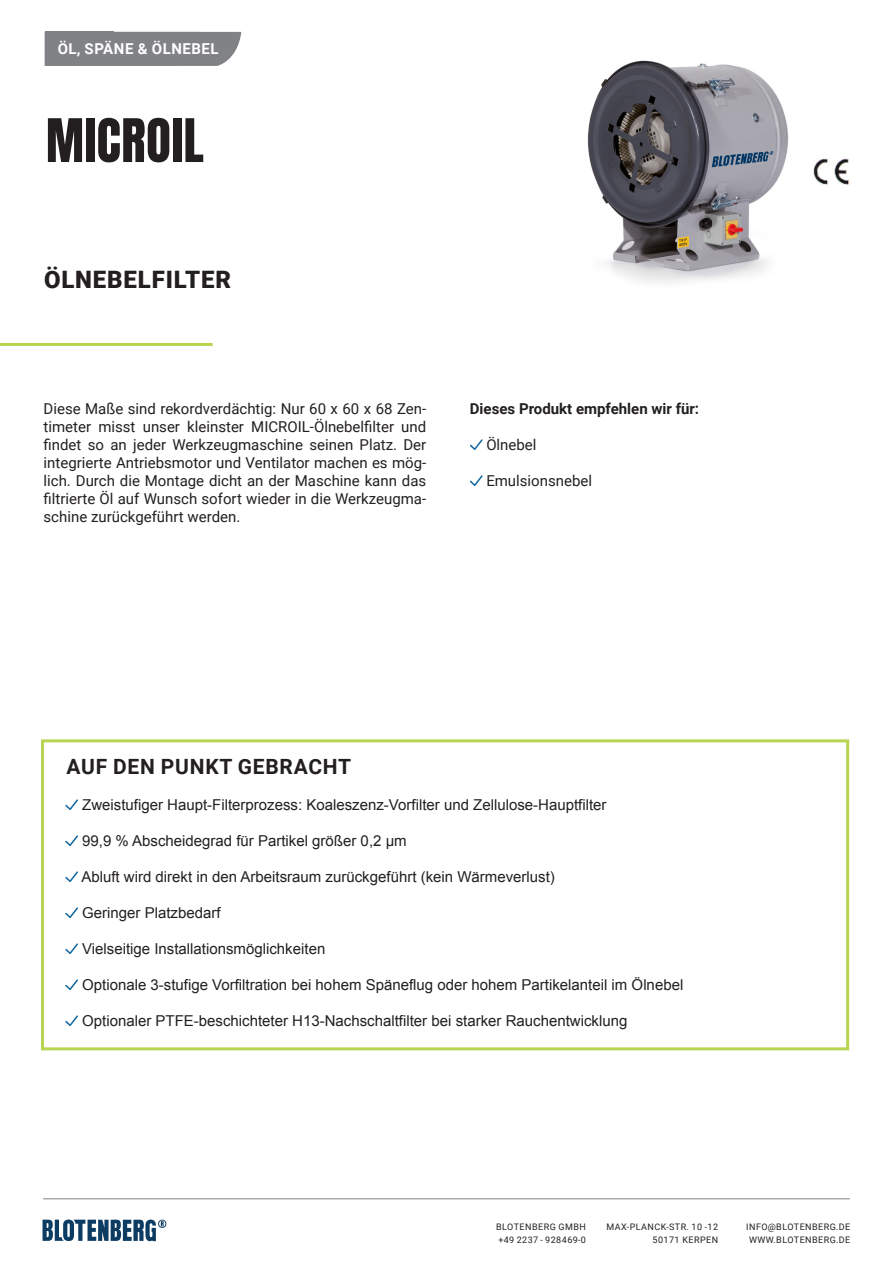
<style>
.page{position:relative;width:893px;height:1263px;background:#fff}
.page>*{position:absolute;margin:0;border:0;box-sizing:border-box;transform-origin:0 0}
.t1{font:51px "Anton";letter-spacing:.01em;color:#231f20}
.t2{font:900 24px "Roboto";letter-spacing:.035em;color:#231f20}
.t3{font:700 21px "Roboto";letter-spacing:.035em;color:#231f20}
.Bulletpoints{font:15px "Arial";color:#231f20}
.Fließtext{font:15px/18px "Roboto";color:#231f20;text-align:justify}
.Fließtext_bold{font:700 15px "Roboto";color:#231f20}
.Kategorie{font:700 15px "Roboto";letter-spacing:.035em;color:#fff}
.t4{font:9px/13.5px "Roboto";letter-spacing:.05em;color:#231f20}
</style>
<div class="page">
<hr style="left:43px;top:1198px;width:807px;height:1px;background:#808285">
<hr style="left:0;top:343px;width:213px;height:3px;background:#b7d551">
<svg style="left:43px;top:1219px;width:123px;height:22px"></svg>
<svg style="left:65px;top:799px;width:13px;height:11px"></svg>
<svg style="left:65px;top:835px;width:13px;height:11px"></svg>
<svg style="left:65px;top:871px;width:13px;height:11px"></svg>
<svg style="left:65px;top:907px;width:13px;height:11px"></svg>
<svg style="left:65px;top:943px;width:13px;height:11px"></svg>
<svg style="left:65px;top:979px;width:13px;height:11px"></svg>
<svg style="left:65px;top:1015px;width:13px;height:11px"></svg>
<div style="left:41px;top:739px;width:808px;height:311px;border:3px solid #b7d551"></div>
<svg style="left:470px;top:439px;width:13px;height:11px"></svg>
<svg style="left:470px;top:475px;width:13px;height:11px"></svg>
<img style="left:813px;top:158px;width:37px;height:27px">
<img style="left:587px;top:60px;width:202px;height:223px">
<div style="left:45px;top:32px;width:196px;height:34px;background:#808285"></div>
<div style="left:46px;top:32px;width:68px;height:34px;background:#808285"></div>
<p class="Kategorie" style="left:58px;top:38px;width:162px">ÖL, SPÄNE &amp; ÖLNEBEL</p>
<p class="Kategorie" style="left:53px;top:38px;width:121px">RAUCH &amp; STAUB</p>
<h1 class="t1" style="left:46px;top:115px;width:159px">MICROIL</h1>
<h2 class="t2" style="left:44px;top:263px;width:189px">ÖLNEBELFILTER</h2>
<p class="Fließtext" style="left:44px;top:399px;width:384px">Diese Maße sind rekordverdächtig: Nur 60 x 60 x 68 Zen&shy;timeter misst unser kleinster MICROIL-Ölnebelfilter und findet so an jeder Werkzeugmaschine seinen Platz. Der integrierte Antriebsmotor und Ventilator machen es mög&shy;lich. Durch die Montage dicht an der Maschine kann das filtrierte Öl auf Wunsch sofort wieder in die Werkzeugma&shy;schine zurückgeführt werden.</p>
<p class="Fließtext_bold" style="left:470px;top:398px;width:231px">Dieses Produkt empfehlen wir für:</p>
<p class="Fließtext" style="left:486px;top:435px;width:52px">Ölnebel</p>
<p class="Fließtext" style="left:486px;top:471px;width:107px">Emulsionsnebel</p>
<h3 class="t3" style="left:67px;top:752px;width:286px">AUF DEN PUNKT GEBRACHT</h3>
<p class="Bulletpoints" style="left:82px;top:795px;width:526px">Zweistufiger Haupt-Filterprozess: Koaleszenz-Vorfilter und Zellulose-Hauptfilter</p>
<p class="Bulletpoints" style="left:82px;top:831px;width:326px">99,9 % Abscheidegrad für Partikel größer 0,2 µm</p>
<p class="Bulletpoints" style="left:81px;top:867px;width:475px">Abluft wird direkt in den Arbeitsraum zurückgeführt (kein Wärmeverlust)</p>
<p class="Bulletpoints" style="left:82px;top:903px;width:140px">Geringer Platzbedarf</p>
<p class="Bulletpoints" style="left:82px;top:939px;width:245px">Vielseitige Installationsmöglichkeiten</p>
<p class="Bulletpoints" style="left:82px;top:975px;width:603px">Optionale 3-stufige Vorfiltration bei hohem Späneflug oder hohem Partikelanteil im Ölnebel</p>
<p class="Bulletpoints" style="left:82px;top:1011px;width:547px">Optionaler PTFE-beschichteter H13-Nachschaltfilter bei starker Rauchentwicklung</p>
<p class="t4" style="left:496px;top:1219px;width:91px">BLOTENBERG GMBH +49 2237 - 928469-0</p>
<p class="t4" style="left:606px;top:1219px;width:113px;text-align:right">MAX-PLANCK-STR. 10 -12<br>50171 KERPEN</p>
<p class="t4" style="left:746px;top:1219px;width:106px;text-align:center">INFO@BLOTENBERG.DE<br>WWW.BLOTENBERG.DE</p>
</div>
